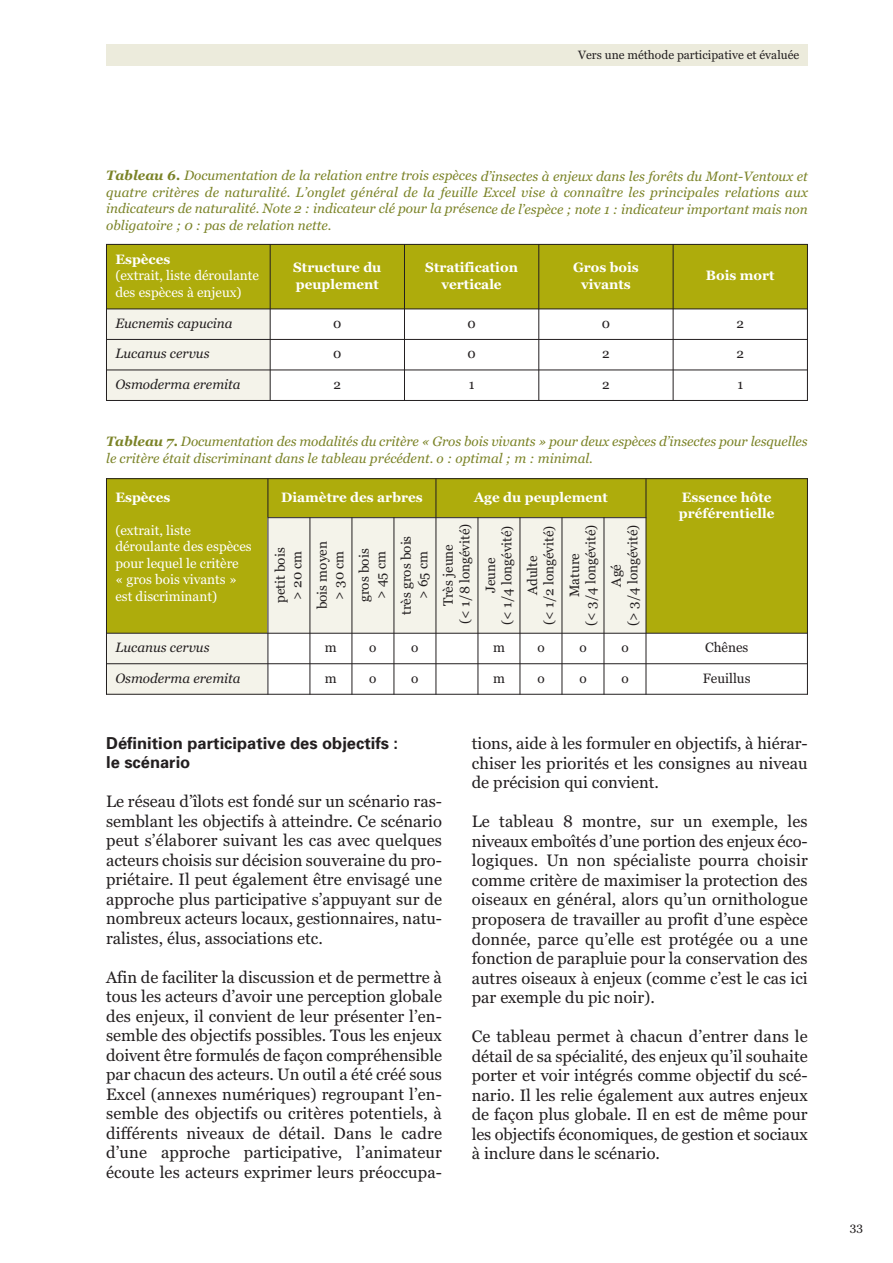
<style>
.page{position:relative;width:893px;height:1263px;background:#fff}
.page>*{position:absolute;margin:0;border:0;box-sizing:border-box;transform-origin:0 0}
.t1{font:16.5px/19.5px "Georgia";color:#231f20;text-align:justify}
.t2{font:700 16.5px/19.5px "Univers";color:#231f20}
.t3{font:italic 13.5px/16.5px "Georgia";color:#7b8327;text-align:justify}
.t4{font:13.5px/16.5px "Georgia";color:#231f20;text-align:center}
.t5{font:700 13.5px/16.5px "Georgia";color:#fff}
.t6{font:13.5px/16.5px "Georgia";color:#fff}
.t7{font:italic 13.5px "Georgia";color:#231f20}
.t8{font:12px "Georgia";color:#231f20}
.s1{font-weight:700}
</style>
<div class="page">
<div style="left:106px;top:478px;width:162px;height:155px;background:#aeac0c"></div>
<div style="left:268px;top:478px;width:168px;height:40px;background:#aeac0c"></div>
<div style="left:436px;top:478px;width:210px;height:40px;background:#aeac0c"></div>
<div style="left:646px;top:478px;width:162px;height:155px;background:#aeac0c"></div>
<div style="left:268px;top:518px;width:378px;height:115px;background:#f4f3ea"></div>
<div style="left:106px;top:633px;width:162px;height:31px;background:#f4f3ea"></div>
<div style="left:106px;top:664px;width:162px;height:31px;background:#f4f3ea"></div>
<hr style="left:106px;top:478px;width:1px;height:217px;background:#231f20">
<hr style="left:268px;top:478px;width:1px;height:217px;background:#231f20">
<hr style="left:310px;top:517px;width:1px;height:178px;background:#231f20">
<hr style="left:352px;top:517px;width:1px;height:178px;background:#231f20">
<hr style="left:394px;top:517px;width:1px;height:178px;background:#231f20">
<hr style="left:436px;top:478px;width:1px;height:217px;background:#231f20">
<hr style="left:478px;top:517px;width:1px;height:178px;background:#231f20">
<hr style="left:520px;top:517px;width:1px;height:178px;background:#231f20">
<hr style="left:562px;top:517px;width:1px;height:178px;background:#231f20">
<hr style="left:604px;top:517px;width:1px;height:178px;background:#231f20">
<hr style="left:646px;top:478px;width:1px;height:217px;background:#231f20">
<hr style="left:807px;top:478px;width:1px;height:217px;background:#231f20">
<hr style="left:106px;top:478px;width:702px;height:1px;background:#231f20">
<hr style="left:268px;top:517px;width:378px;height:1px;background:#231f20">
<hr style="left:106px;top:633px;width:702px;height:1px;background:#231f20">
<hr style="left:106px;top:663px;width:702px;height:1px;background:#231f20">
<hr style="left:106px;top:694px;width:702px;height:1px;background:#231f20">
<div style="left:106px;top:45px;width:702px;height:21px;background:#ecebdc"></div>
<div style="left:106px;top:244px;width:164px;height:65px;background:#aeac0c"></div>
<div style="left:270px;top:244px;width:134px;height:65px;background:#aeac0c"></div>
<div style="left:404px;top:244px;width:135px;height:65px;background:#aeac0c"></div>
<div style="left:539px;top:244px;width:134px;height:65px;background:#aeac0c"></div>
<div style="left:673px;top:244px;width:135px;height:65px;background:#aeac0c"></div>
<div style="left:106px;top:309px;width:164px;height:30px;background:#f4f3ea"></div>
<div style="left:106px;top:339px;width:164px;height:31px;background:#f4f3ea"></div>
<div style="left:106px;top:370px;width:164px;height:31px;background:#f4f3ea"></div>
<hr style="left:106px;top:244px;width:1px;height:157px;background:#231f20">
<hr style="left:270px;top:244px;width:1px;height:157px;background:#231f20">
<hr style="left:404px;top:244px;width:1px;height:157px;background:#231f20">
<hr style="left:538px;top:244px;width:1px;height:157px;background:#231f20">
<hr style="left:673px;top:244px;width:1px;height:157px;background:#231f20">
<hr style="left:807px;top:244px;width:1px;height:157px;background:#231f20">
<hr style="left:106px;top:244px;width:702px;height:1px;background:#231f20">
<hr style="left:106px;top:309px;width:702px;height:1px;background:#231f20">
<hr style="left:106px;top:339px;width:702px;height:1px;background:#231f20">
<hr style="left:106px;top:370px;width:702px;height:1px;background:#231f20">
<hr style="left:106px;top:400px;width:702px;height:1px;background:#231f20">
<p class="t8" style="left:578px;top:50px;width:223px">Vers une méthode participative et évaluée</p>
<p class="t3" style="left:106px;top:169px;width:703px"><span class="s1">Tableau 6.</span> Documentation de la relation entre trois espèces d’insectes à enjeux dans les forêts du Mont-Ventoux et quatre critères de naturalité. L’onglet général de la feuille Excel vise à connaître les principales relations aux indicateurs de naturalité. Note 2 : indicateur clé pour la présence de l’espèce ; note 1 : indicateur important mais non obligatoire ; 0 : pas de relation nette.</p>
<p class="t5" style="left:115px;top:252px;width:57px">Espèces</p>
<p class="t6" style="left:115px;top:268px;width:145px">(extrait, liste déroulante des espèces à enjeux)</p>
<p class="t5" style="left:293px;top:260px;width:90px">Structure du peuplement</p>
<p class="t5" style="left:425px;top:260px;width:94px;text-align:center">Stratification verticale</p>
<p class="t5" style="left:573px;top:260px;width:67px;text-align:center">Gros bois vivants</p>
<p class="t5" style="left:706px;top:268px;width:70px">Bois mort</p>
<p class="t7" style="left:115px;top:318px;width:119px">Eucnemis capucina</p>
<p class="t4" style="left:333px;top:316px;width:10px">0</p>
<p class="t4" style="left:467px;top:316px;width:10px">0</p>
<p class="t4" style="left:602px;top:316px;width:10px">0</p>
<p class="t4" style="left:736px;top:316px;width:9px">2</p>
<p class="t7" style="left:115px;top:348px;width:96px">Lucanus cervus</p>
<p class="t4" style="left:333px;top:346px;width:10px">0</p>
<p class="t4" style="left:467px;top:346px;width:10px">0</p>
<p class="t4" style="left:602px;top:346px;width:9px">2</p>
<p class="t4" style="left:736px;top:346px;width:9px">2</p>
<p class="t7" style="left:115px;top:379px;width:127px">Osmoderma eremita</p>
<p class="t4" style="left:334px;top:377px;width:9px">2</p>
<p class="t4" style="left:469px;top:377px;width:7px">1</p>
<p class="t4" style="left:602px;top:377px;width:9px">2</p>
<p class="t4" style="left:737px;top:377px;width:7px">1</p>
<p class="t3" style="left:106px;top:434px;width:703px"><span class="s1">Tableau 7.</span> Documentation des modalités du critère « Gros bois vivants » pour deux espèces d’insectes pour lesquelles le critère était discriminant dans le tableau précédent. o : optimal ; m : minimal.</p>
<p class="t5" style="left:115px;top:490px;width:57px">Espèces</p>
<p class="t6" style="left:115px;top:523px;width:138px">(extrait, liste déroulante des espèces pour lequel le critère<br>« gros bois vivants » est discriminant)</p>
<p class="t5" style="left:281px;top:490px;width:143px">Diamètre des arbres</p>
<p class="t5" style="left:474px;top:490px;width:135px">Age du peuplement</p>
<p class="t5" style="left:679px;top:490px;width:97px">Essence hôte préférentielle</p>
<p class="t4" style="left:273px;top:603px;width:57px;text-align:left;rotate:-90deg">petit bois &gt; 20 cm</p>
<p class="t4" style="left:315px;top:609px;width:70px;rotate:-90deg">bois moyen &gt; 30 cm</p>
<p class="t4" style="left:357px;top:602px;width:55px;text-align:left;rotate:-90deg">gros bois &gt; 45 cm</p>
<p class="t4" style="left:399px;top:615px;width:81px;rotate:-90deg">très gros bois &gt; 65 cm</p>
<p class="t4" style="left:441px;top:624px;width:101px;rotate:-90deg">Très jeune<br>(&lt; 1/8 longévité)</p>
<p class="t4" style="left:483px;top:625px;width:101px;rotate:-90deg">Jeune<br>(&lt; 1/4 longévité)</p>
<p class="t4" style="left:525px;top:625px;width:101px;rotate:-90deg">Adulte<br>(&lt; 1/2 longévité)</p>
<p class="t4" style="left:567px;top:626px;width:103px;rotate:-90deg">Mature<br>(&lt; 3/4 longévité)</p>
<p class="t4" style="left:609px;top:626px;width:103px;rotate:-90deg">Agé<br>(&gt; 3/4 longévité)</p>
<p class="t7" style="left:115px;top:642px;width:96px">Lucanus cervus</p>
<p class="t4" style="left:325px;top:640px;width:13px">m</p>
<p class="t4" style="left:369px;top:640px;width:9px">o</p>
<p class="t4" style="left:411px;top:640px;width:9px">o</p>
<p class="t4" style="left:493px;top:640px;width:13px">m</p>
<p class="t4" style="left:537px;top:640px;width:9px">o</p>
<p class="t4" style="left:579px;top:640px;width:9px">o</p>
<p class="t4" style="left:621px;top:640px;width:9px">o</p>
<p class="t4" style="left:705px;top:640px;width:45px">Chênes</p>
<p class="t7" style="left:115px;top:672px;width:127px">Osmoderma eremita</p>
<p class="t4" style="left:325px;top:671px;width:13px">m</p>
<p class="t4" style="left:369px;top:671px;width:9px">o</p>
<p class="t4" style="left:411px;top:671px;width:9px">o</p>
<p class="t4" style="left:493px;top:671px;width:13px">m</p>
<p class="t4" style="left:537px;top:671px;width:9px">o</p>
<p class="t4" style="left:579px;top:671px;width:9px">o</p>
<p class="t4" style="left:621px;top:671px;width:9px">o</p>
<p class="t4" style="left:703px;top:671px;width:49px">Feuillus</p>
<p class="t2" style="left:106px;top:735px;width:294px">Définition participative des objectifs : le scénario</p>
<p class="t1" style="left:106px;top:793px;width:337px">Le réseau d’îlots est fondé sur un scénario ras&shy;semblant les objectifs à atteindre. Ce scénario peut s’élaborer suivant les cas avec quelques acteurs choisis sur décision souveraine du pro&shy;priétaire. Il peut également être envisagé une approche plus participative s’appuyant sur de nombreux acteurs locaux, gestionnaires, natu&shy;ralistes, élus, associations etc.</p>
<p class="t1" style="left:106px;top:969px;width:337px">Afin de faciliter la discussion et de permettre à tous les acteurs d’avoir une perception globale des enjeux, il convient de leur présenter l’en&shy;semble des objectifs possibles. Tous les enjeux doivent être formulés de façon compréhensible par chacun des acteurs. Un outil a été créé sous Excel (annexes numériques) regroupant l’en&shy;semble des objectifs ou critères potentiels, à différents niveaux de détail. Dans le cadre d’une approche participative, l’animateur écoute les acteurs exprimer leurs préoccupa-</p>
<p class="t1" style="left:472px;top:735px;width:337px">tions, aide à les formuler en objectifs, à hiérar&shy;chiser les priorités et les consignes au niveau de précision qui convient.</p>
<p class="t1" style="left:472px;top:813px;width:337px">Le tableau 8 montre, sur un exemple, les niveaux emboîtés d’une portion des enjeux éco&shy;logiques. Un non spécialiste pourra choisir comme critère de maximiser la protection des oiseaux en général, alors qu’un ornithologue proposera de travailler au profit d’une espèce donnée, parce qu’elle est protégée ou a une fonction de parapluie pour la conservation des autres oiseaux à enjeux (comme c’est le cas ici par exemple du pic noir).</p>
<p class="t1" style="left:472px;top:1028px;width:337px">Ce tableau permet à chacun d’entrer dans le détail de sa spécialité, des enjeux qu’il souhaite porter et voir intégrés comme objectif du scé&shy;nario. Il les relie également aux autres enjeux de façon plus globale. Il en est de même pour les objectifs économiques, de gestion et sociaux à inclure dans le scénario.</p>
<p class="t8" style="left:850px;top:1222px;width:15px">33</p>
</div>
